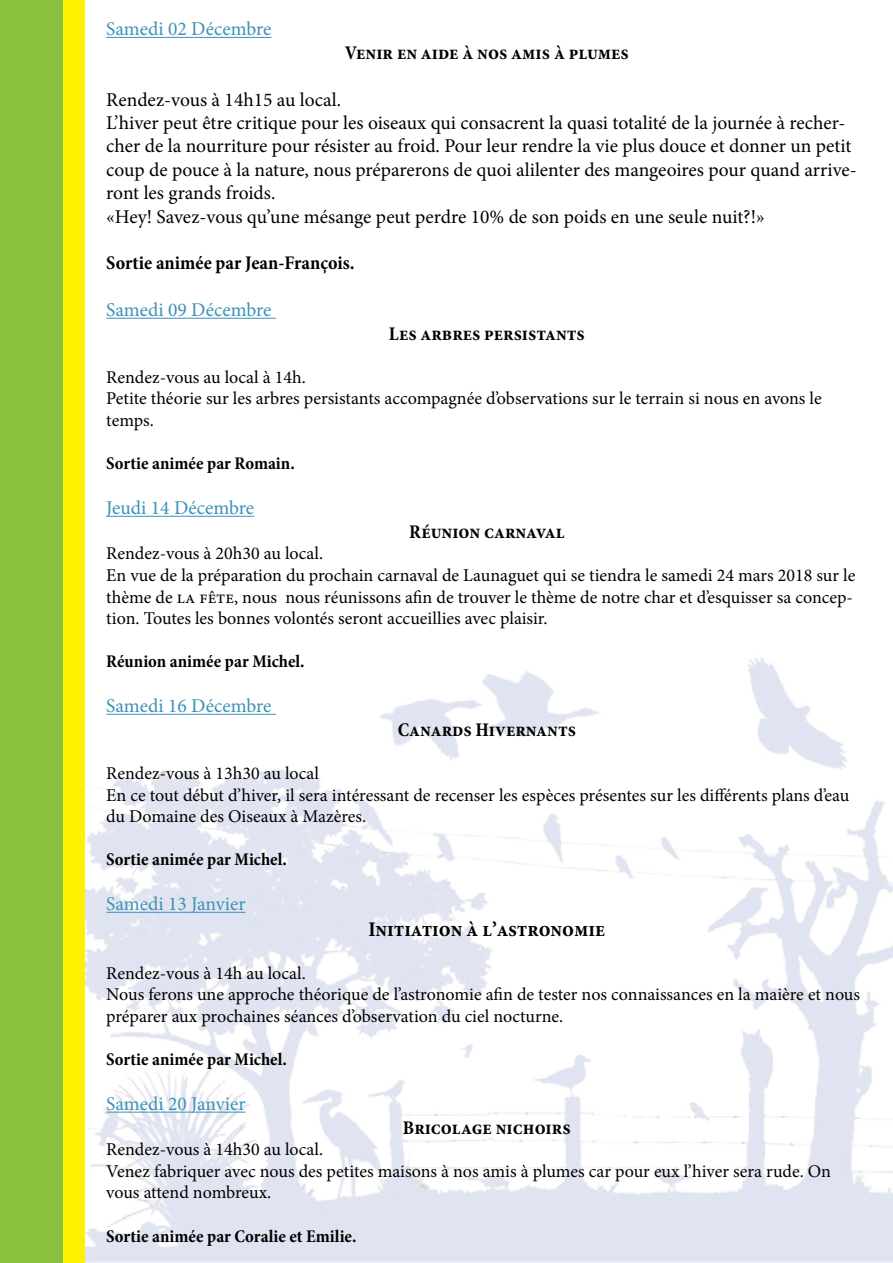
<style>
.page{position:relative;width:893px;height:1263px;background:#fff}
.page>*{position:absolute;margin:0;border:0;box-sizing:border-box;transform-origin:0 0}
.t1{font:700 condensed 21px "Minion Pro";letter-spacing:-.005em;color:#000}
.t2{font:19.5px/23.4px "Minion Pro";letter-spacing:-.005em;color:#000}
.t3{font:700 condensed 19.5px "Minion Pro";color:#000}
.t4{font:19.5px "Minion Pro";color:#3c91b6}
.t5{font:18px/21.6px "Minion Pro";letter-spacing:-.005em;color:#000}
.t6{font:700 condensed 18px "Minion Pro";letter-spacing:.01em;color:#000}
</style>
<div class="page">
<img style="left:85px;top:657px;width:808px;height:606px">
<hr style="left:106px;top:37px;width:165px;height:1px;background:#3c91b6">
<hr style="left:106px;top:318px;width:170px;height:1px;background:#3c91b6">
<hr style="left:106px;top:516px;width:148px;height:1px;background:#3c91b6">
<hr style="left:106px;top:714px;width:170px;height:1px;background:#3c91b6">
<hr style="left:106px;top:912px;width:140px;height:1px;background:#3c91b6">
<hr style="left:106px;top:1111px;width:140px;height:1px;background:#3c91b6">
<div style="left:0;top:0;width:64px;height:1263px;background:#8bc03f"></div>
<div style="left:64px;top:0;width:21px;height:1263px;background:#fff200"></div>
<p class="t4" style="left:106px;top:16px;width:167px">Samedi 02 Décembre</p>
<p class="t3" style="left:345px;top:39px;width:285px">Venir en aide à nos amis à plumes</p>
<p class="t2" style="left:106px;top:88px;width:752px">Rendez-vous à 14h15 au local.<br>L’hiver peut être critique pour les oiseaux qui consacrent la quasi totalité de la journée à recher&shy;cher de la nourriture pour résister au froid. Pour leur rendre la vie plus douce et donner un petit coup de pouce à la nature, nous préparerons de quoi alilenter des mangeoires pour quand arrive&shy;ront les grands froids.<br>«Hey! Savez-vous qu’une mésange peut perdre 10% de son poids en une seule nuit?!»</p>
<p class="t3" style="left:106px;top:250px;width:250px">Sortie animée par Jean-François.</p>
<p class="t4" style="left:106px;top:297px;width:167px">Samedi 09 Décembre</p>
<p class="t3" style="left:389px;top:320px;width:198px">Les arbres persistants</p>
<p class="t5" style="left:106px;top:366px;width:717px">Rendez-vous au local à 14h.<br>Petite théorie sur les arbres persistants accompagnée d’observations sur le terrain si nous en avons le temps.</p>
<p class="t6" style="left:106px;top:451px;width:190px">Sortie animée par Romain.</p>
<p class="t4" style="left:106px;top:495px;width:149px">Jeudi 14 Décembre</p>
<p class="t3" style="left:409px;top:518px;width:157px">Réunion carnaval</p>
<p class="t5" style="left:106px;top:543px;width:751px">Rendez-vous à 20h30 au local.<br>En vue de la préparation du prochain carnaval de Launaguet qui se tiendra le samedi 24 mars 2018 sur le thème de la fête, nous nous réunissons afin de trouver le thème de notre char et d’esquisser sa concep&shy;tion. Toutes les bonnes volontés seront accueillies avec plaisir.</p>
<p class="t6" style="left:106px;top:649px;width:200px">Réunion animée par Michel.</p>
<p class="t4" style="left:106px;top:693px;width:167px">Samedi 16 Décembre</p>
<p class="t3" style="left:398px;top:716px;width:180px">Canards Hivernants</p>
<p class="t5" style="left:106px;top:762px;width:744px">Rendez-vous à 13h30 au local<br>En ce tout début d’hiver, il sera intéressant de recenser les espèces présentes sur les différents plans d’eau du Domaine des Oiseaux à Mazères.</p>
<p class="t6" style="left:106px;top:847px;width:182px">Sortie animée par Michel.</p>
<p class="t4" style="left:106px;top:891px;width:141px">Samedi 13 Janvier</p>
<p class="t1" style="left:369px;top:914px;width:238px">Initiation à l’astronomie</p>
<p class="t5" style="left:106px;top:962px;width:755px">Rendez-vous à 14h au local.<br>Nous ferons une approche théorique de l’astronomie afin de tester nos connaissances en la maière et nous préparer aux prochaines séances d’observation du ciel nocturne.</p>
<p class="t6" style="left:106px;top:1047px;width:182px">Sortie animée par Michel.</p>
<p class="t4" style="left:106px;top:1091px;width:141px">Samedi 20 Janvier</p>
<p class="t3" style="left:403px;top:1114px;width:169px">Bricolage nichoirs</p>
<p class="t5" style="left:106px;top:1139px;width:726px">Rendez-vous à 14h30 au local.<br>Venez fabriquer avec nous des petites maisons à nos amis à plumes car pour eux l’hiver sera rude. On vous attend nombreux.</p>
<p class="t6" style="left:106px;top:1223px;width:252px">Sortie animée par Coralie et Emilie.</p>
</div>
